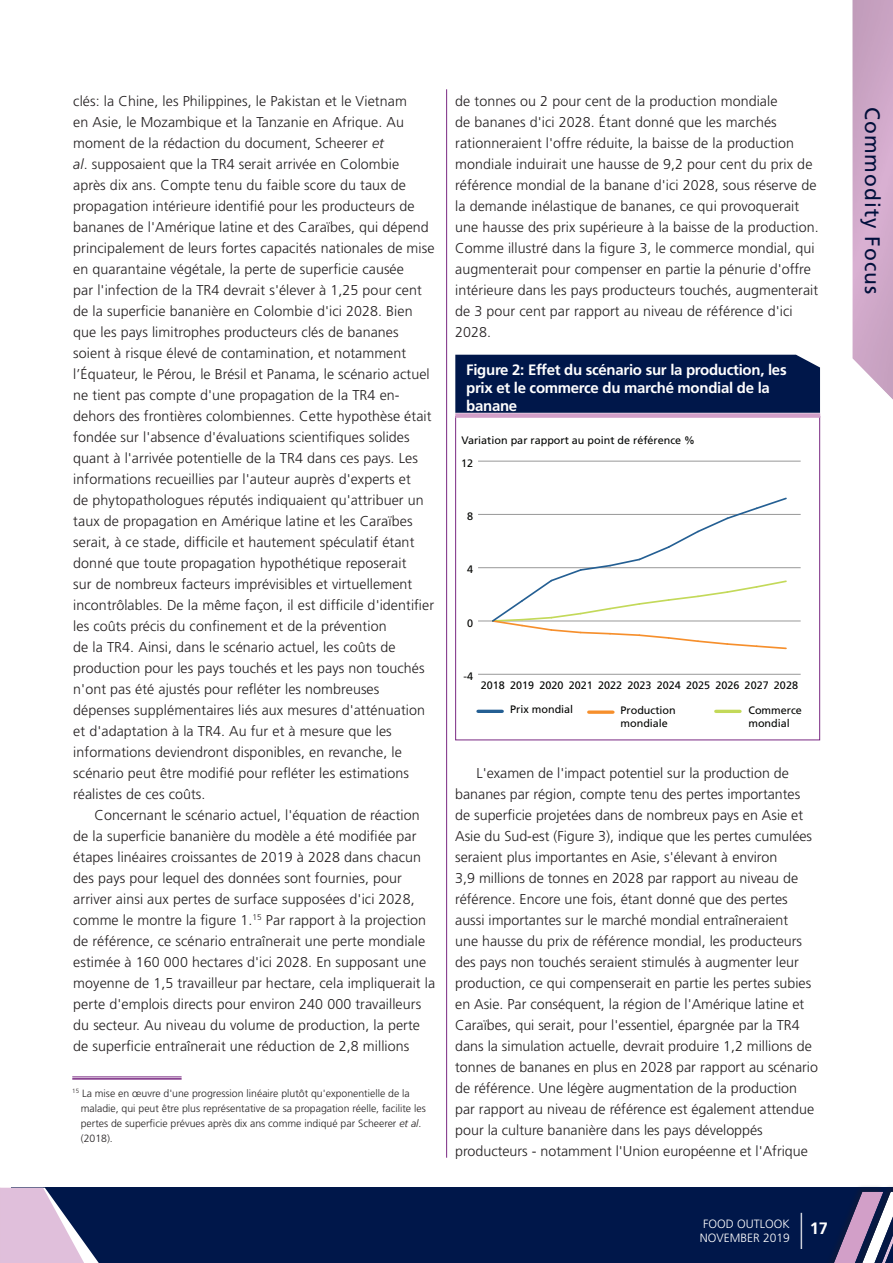
<style>
.page{position:relative;width:893px;height:1263px;background:#fff}
.page>*{position:absolute;margin:0;border:0;box-sizing:border-box;transform-origin:0 0}
.t1{font:21px "Frutiger LT Std";letter-spacing:.05em;color:#00174a}
.t2{font:700 16.5px "Frutiger LT Std";color:#fff}
.t3{font:700 15px/18px "Frutiger LT Std";letter-spacing:-.02em;color:#fff}
.t4{font:300 14.25px/21px "Frutiger LT Std";letter-spacing:.005em;color:#231f20}
.t5{font:300 12px/14.4px "Frutiger LT Std";color:#fff}
.t6{font:10.8px/12.9px "Frutiger LT Std";color:#040503}
.t7{font:300 10.5px/15px "Frutiger LT Std";color:#231f20}
.s1{font-style:italic}
</style>
<div class="page">
<div style="left:840px;top:0;width:53px;height:422px;background:#231f20;opacity:.5"></div>
<hr style="left:446px;top:89px;width:1px;height:1069px;background:#7a2982">
<div style="left:1px;top:1188px;width:892px;height:75px;background:#00174a"></div>
<svg style="left:0;top:1188px;width:99px;height:75px"></svg>
<div style="left:818px;top:1184px;width:67px;height:79px;background:#231f20;opacity:.3"></div>
<div style="left:847px;top:1184px;width:46px;height:79px;background:#231f20;opacity:.3"></div>
<div style="left:866px;top:1184px;width:27px;height:79px;background:#231f20;opacity:.3"></div>
<svg style="left:825px;top:1192px;width:68px;height:71px"></svg>
<hr style="left:801px;top:1213px;width:1px;height:36px;background:#fff">
<div style="left:455px;top:355px;width:365px;height:58px;background:#00174a"></div>
<div style="left:455px;top:413px;width:365px;height:5px;background:#d29fc8"></div>
<hr style="left:478px;top:620px;width:323px;height:1px;background:#989898">
<hr style="left:478px;top:674px;width:323px;height:1px;background:#989898">
<hr style="left:478px;top:567px;width:323px;height:1px;background:#989898">
<hr style="left:478px;top:514px;width:323px;height:1px;background:#989898">
<hr style="left:478px;top:461px;width:323px;height:1px;background:#989898">
<hr style="left:478px;top:710px;width:24px;height:3px;background:#245f93">
<svg style="left:589px;top:710px;width:24px;height:4px"></svg>
<hr style="left:716px;top:710px;width:24px;height:3px;background:#c3d959">
<svg style="left:490px;top:497px;width:298px;height:153px"></svg>
<hr style="left:72px;top:1076px;width:110px;height:1px;background:#7a2982">
<hr style="left:72px;top:1078px;width:110px;height:1px;background:#7a2982">
<p class="t4" style="left:73px;top:91px;width:363px">clés: la Chine, les Philippines, le Pakistan et le Vietnam<br>en Asie, le Mozambique et la Tanzanie en Afrique. Au moment de la rédaction du document, Scheerer <span class="s1">et<br>al</span>. supposaient que la TR4 serait arrivée en Colombie après dix ans. Compte tenu du faible score du taux de propagation intérieure identifié pour les producteurs de bananes de l'Amérique latine et des Caraïbes, qui dépend principalement de leurs fortes capacités nationales de mise en quarantaine végétale, la perte de superficie causée<br>par l'infection de la TR4 devrait s'élever à 1,25 pour cent de la superficie bananière en Colombie d'ici 2028. Bien que les pays limitrophes producteurs clés de bananes soient à risque élevé de contamination, et notamment l’Équateur, le Pérou, le Brésil et Panama, le scénario actuel ne tient pas compte d'une propagation de la TR4 en&shy;dehors des frontières colombiennes. Cette hypothèse était fondée sur l'absence d'évaluations scientifiques solides quant à l'arrivée potentielle de la TR4 dans ces pays. Les informations recueillies par l'auteur auprès d'experts et<br>de phytopathologues réputés indiquaient qu'attribuer un taux de propagation en Amérique latine et les Caraïbes serait, à ce stade, difficile et hautement spéculatif étant donné que toute propagation hypothétique reposerait<br>sur de nombreux facteurs imprévisibles et virtuellement incontrôlables. De la même façon, il est difficile d'identifier les coûts précis du confinement et de la prévention<br>de la TR4. Ainsi, dans le scénario actuel, les coûts de production pour les pays touchés et les pays non touchés n'ont pas été ajustés pour refléter les nombreuses dépenses supplémentaires liés aux mesures d'atténuation et d'adaptation à la TR4. Au fur et à mesure que les informations deviendront disponibles, en revanche, le scénario peut être modifié pour refléter les estimations réalistes de ces coûts.</p>
<p class="t4" style="left:73px;top:805px;width:363px;text-indent:21px">Concernant le scénario actuel, l'équation de réaction de la superficie bananière du modèle a été modifiée par étapes linéaires croissantes de 2019 à 2028 dans chacun des pays pour lequel des données sont fournies, pour arriver ainsi aux pertes de surface supposées d'ici 2028, comme le montre la figure 1.<sup>15</sup> Par rapport à la projection de référence, ce scénario entraînerait une perte mondiale estimée à 160 000 hectares d'ici 2028. En supposant une moyenne de 1,5 travailleur par hectare, cela impliquerait la perte d'emplois directs pour environ 240 000 travailleurs du secteur. Au niveau du volume de production, la perte de superficie entraînerait une réduction de 2,8 millions</p>
<p class="t7" style="left:81px;top:1086px;width:346px;text-indent:-9px"><sup>15</sup> La mise en œuvre d'une progression linéaire plutôt qu'exponentielle de la maladie, qui peut être plus représentative de sa propagation réelle, facilite les pertes de superficie prévues après dix ans comme indiqué par Scheerer <span class="s1">et al</span>. (2018).</p>
<p class="t4" style="left:455px;top:91px;width:365px">de tonnes ou 2 pour cent de la production mondiale<br>de bananes d'ici 2028. Étant donné que les marchés rationneraient l'offre réduite, la baisse de la production mondiale induirait une hausse de 9,2 pour cent du prix de référence mondial de la banane d'ici 2028, sous réserve de la demande inélastique de bananes, ce qui provoquerait une hausse des prix supérieure à la baisse de la production.<br>Comme illustré dans la figure 3, le commerce mondial, qui augmenterait pour compenser en partie la pénurie d'offre intérieure dans les pays producteurs touchés, augmenterait de 3 pour cent par rapport au niveau de référence d'ici 2028.</p>
<p class="t3" style="left:466px;top:360px;width:322px">Figure 2: Effet du scénario sur la production, les prix et le commerce du marché mondial de la banane</p>
<p class="t6" style="left:461px;top:434px;width:235px">Variation par rapport au point de référence %</p>
<p class="t6" style="left:461px;top:457px;width:14px">12</p>
<p class="t6" style="left:467px;top:510px;width:8px">8</p>
<p class="t6" style="left:467px;top:563px;width:8px">4</p>
<p class="t6" style="left:467px;top:616px;width:8px">0</p>
<p class="t6" style="left:463px;top:670px;width:11px">-4</p>
<p class="t6" style="left:481px;top:679px;width:319px">2018 2019 2020 2021 2022 2023 2024 2025 2026 2027 2028</p>
<p class="t6" style="left:510px;top:703px;width:65px">Prix mondial</p>
<p class="t6" style="left:620px;top:704px;width:57px">Production mondiale</p>
<p class="t6" style="left:748px;top:703px;width:55px">Commerce mondial</p>
<p class="t4" style="left:455px;top:763px;width:364px;text-indent:21px">L'examen de l'impact potentiel sur la production de bananes par région, compte tenu des pertes importantes de superficie projetées dans de nombreux pays en Asie et Asie du Sud-est (Figure 3), indique que les pertes cumulées seraient plus importantes en Asie, s'élevant à environ<br>3,9 millions de tonnes en 2028 par rapport au niveau de référence. Encore une fois, étant donné que des pertes aussi importantes sur le marché mondial entraîneraient<br>une hausse du prix de référence mondial, les producteurs des pays non touchés seraient stimulés à augmenter leur production, ce qui compenserait en partie les pertes subies en Asie. Par conséquent, la région de l'Amérique latine et Caraïbes, qui serait, pour l'essentiel, épargnée par la TR4 dans la simulation actuelle, devrait produire 1,2 millions de tonnes de bananes en plus en 2028 par rapport au scénario de référence. Une légère augmentation de la production par rapport au niveau de référence est également attendue pour la culture bananière dans les pays développés producteurs - notamment l'Union européenne et l'Afrique</p>
<p class="t5" style="left:700px;top:1217px;width:92px">FOOD OUTLOOK<br>NOVEMBER 2019</p>
<p class="t2" style="left:810px;top:1219px;width:20px">17</p>
<h1 class="t1" style="left:885px;top:107px;width:189px;rotate:90deg">Commodity Focus</h1>
</div>
